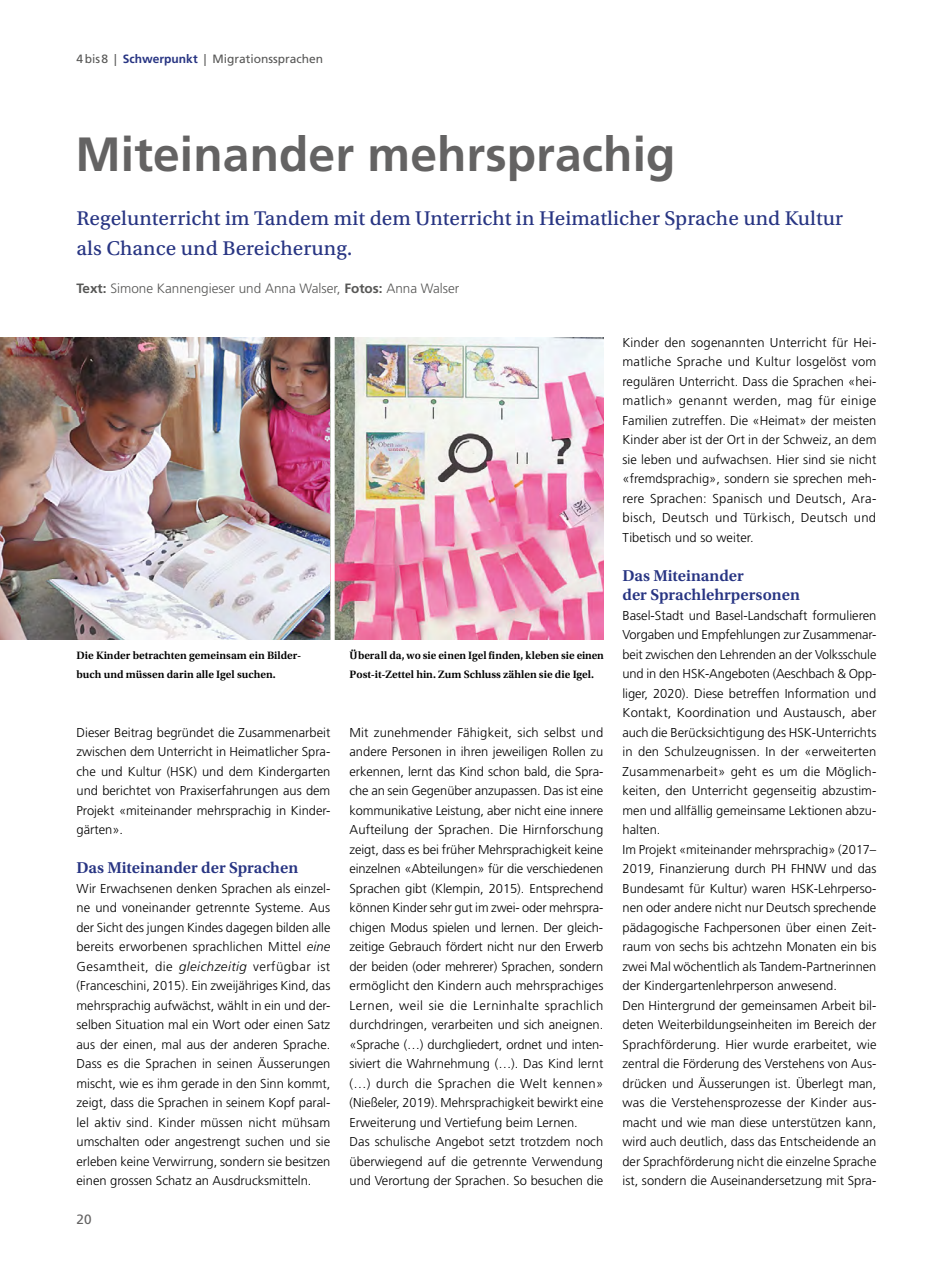
<style>
.page{position:relative;width:936px;height:1263px;background:#fff}
.page>*{position:absolute;margin:0;border:0;box-sizing:border-box;transform-origin:0 0}
._01_Titel_gross{font:700 48px "Frutiger LT Std";color:#646363}
._02_Lead{font:21px/30px "Utopia Std Capt";letter-spacing:.005em;color:#283583}
._04_Zwischentitel{font:600 16.5px/19.5px "Utopia Std";color:#283583}
._03_Lead_Autor{font:300 13.5px "Frutiger LT Std";color:#575756}
.t1{font:13.5px "Frutiger LT Std";color:#646363}
._05_Grundtext{font:300 12.9px/19.5px "Frutiger LT Std";color:#000;text-align:justify}
.t2{font:12px "Frutiger LT Std";color:#575756}
._09_Bildlegende{font:600 11.25px/19.5px "Utopia Std";color:#000}
.s1{font-weight:700;color:#283583}
.s2{font-weight:700}
.s3{font-style:italic}
</style>
<div class="page">
<img style="left:0;top:337px;width:603px;height:302px">
<svg style="left:330px;top:337px;width:4px;height:303px"></svg>
<p class="t2" style="left:77px;top:52px;width:248px">4bis8 | <span class="s1">Schwerpunkt</span> | Migrationssprachen</p>
<p class="_01_Titel_gross" style="left:75px;top:126px;width:601px">Miteinander mehrsprachig</p>
<p class="_02_Lead" style="left:77px;top:204px;width:768px">Regelunterricht im Tandem mit dem Unterricht in Heimatlicher Sprache und Kultur als Chance und Bereicherung.</p>
<p class="_03_Lead_Autor" style="left:77px;top:280px;width:384px"><span class="s2">Text:</span> Simone Kannengieser und Anna Walser, <span class="s2">Fotos:</span> Anna Walser</p>
<p class="_09_Bildlegende" style="left:77px;top:645px;width:226px">Die Kinder betrachten gemeinsam ein Bilder&shy;buch und müssen darin alle Igel suchen.</p>
<p class="_09_Bildlegende" style="left:349px;top:645px;width:256px">Überall da, wo sie einen Igel finden, kleben sie einen<br>Post-it-Zettel hin. Zum Schluss zählen sie die Igel.</p>
<p class="_05_Grundtext" style="left:76px;top:722px;width:255px">Dieser Beitrag begründet die Zusammenarbeit zwischen dem Unterricht in Heimatlicher Spra&shy;che und Kultur (HSK) und dem Kindergarten und berichtet von Praxiserfahrungen aus dem Projekt «miteinander mehrsprachig in Kinder&shy;gärten».</p>
<p class="_04_Zwischentitel" style="left:76px;top:858px;width:223px">Das Miteinander der Sprachen</p>
<p class="_05_Grundtext" style="left:76px;top:878px;width:255px">Wir Erwachsenen denken Sprachen als einzel&shy;ne und voneinander getrennte Systeme. Aus der Sicht des jungen Kindes dagegen bilden alle bereits erworbenen sprachlichen Mittel <span class="s3">eine </span>Gesamtheit, die <span class="s3">gleichzeitig</span> verfügbar ist (Franceschini, 2015). Ein zweijähriges Kind, das mehrsprachig aufwächst, wählt in ein und der&shy;selben Situation mal ein Wort oder einen Satz aus der einen, mal aus der anderen Sprache.<br>Dass es die Sprachen in seinen Äusserungen mischt, wie es ihm gerade in den Sinn kommt, zeigt, dass die Sprachen in seinem Kopf paral&shy;lel aktiv sind. Kinder müssen nicht mühsam umschalten oder angestrengt suchen und sie erleben keine Verwirrung, sondern sie besitzen einen grossen Schatz an Ausdrucksmitteln.</p>
<p class="t1" style="left:77px;top:1211px;width:17px">20</p>
<p class="_05_Grundtext" style="left:349px;top:722px;width:255px">Mit zunehmender Fähigkeit, sich selbst und andere Personen in ihren jeweiligen Rollen zu erkennen, lernt das Kind schon bald, die Spra&shy;che an sein Gegenüber anzupassen. Das ist eine kommunikative Leistung, aber nicht eine innere Aufteilung der Sprachen. Die Hirnforschung zeigt, dass es bei früher Mehrsprachigkeit keine einzelnen «Abteilungen» für die verschiedenen Sprachen gibt (Klempin, 2015). Entsprechend können Kinder sehr gut im zwei- oder mehrspra&shy;chigen Modus spielen und lernen. Der gleich&shy;zeitige Gebrauch fördert nicht nur den Erwerb der beiden (oder mehrerer) Sprachen, sondern ermöglicht den Kindern auch mehrsprachiges Lernen, weil sie die Lerninhalte sprachlich durchdringen, verarbeiten und sich aneignen. «Sprache (…) durchgliedert, ordnet und inten&shy;siviert die Wahrnehmung (…). Das Kind lernt (…) durch die Sprachen die Welt kennen» (Nießeler, 2019). Mehrsprachigkeit bewirkt eine Erweiterung und Vertiefung beim Lernen.</p>
<p class="_05_Grundtext" style="left:349px;top:1132px;width:255px">Das schulische Angebot setzt trotzdem noch überwiegend auf die getrennte Verwendung und Verortung der Sprachen. So besuchen die</p>
<p class="_05_Grundtext" style="left:622px;top:332px;width:255px">Kinder den sogenannten Unterricht für Hei&shy;matliche Sprache und Kultur losgelöst vom regulären Unterricht. Dass die Sprachen «hei&shy;matlich» genannt werden, mag für einige Familien zutreffen. Die «Heimat» der meisten Kinder aber ist der Ort in der Schweiz, an dem sie leben und aufwachsen. Hier sind sie nicht «fremdsprachig», sondern sie sprechen meh&shy;rere Sprachen: Spanisch und Deutsch, Ara&shy;bisch, Deutsch und Türkisch, Deutsch und Tibetisch und so weiter.</p>
<p class="_04_Zwischentitel" style="left:622px;top:566px;width:179px">Das Miteinander<br>der Sprachlehrpersonen</p>
<p class="_05_Grundtext" style="left:622px;top:605px;width:255px">Basel-Stadt und Basel-Landschaft formulieren Vorgaben und Empfehlungen zur Zusammenar&shy;beit zwischen den Lehrenden an der Volksschule und in den HSK-Angeboten (Aeschbach &amp; Opp&shy;liger, 2020). Diese betreffen Information und Kontakt, Koordination und Austausch, aber auch die Berücksichtigung des HSK-Unterrichts in den Schulzeugnissen. In der «erweiterten Zusammenarbeit» geht es um die Möglich&shy;keiten, den Unterricht gegenseitig abzustim&shy;men und allfällig gemeinsame Lektionen abzu&shy;halten.</p>
<p class="_05_Grundtext" style="left:622px;top:839px;width:255px">Im Projekt «miteinander mehrsprachig» (2017– 2019, Finanzierung durch PH FHNW und das Bundesamt für Kultur) waren HSK-Lehrperso&shy;nen oder andere nicht nur Deutsch sprechende pädagogische Fachpersonen über einen Zeit&shy;raum von sechs bis achtzehn Monaten ein bis zwei Mal wöchentlich als Tandem-Partnerinnen der Kindergartenlehrperson anwesend.</p>
<p class="_05_Grundtext" style="left:622px;top:995px;width:255px">Den Hintergrund der gemeinsamen Arbeit bil&shy;deten Weiterbildungseinheiten im Bereich der Sprachförderung. Hier wurde erarbeitet, wie zentral die Förderung des Verstehens von Aus&shy;drücken und Äusserungen ist. Überlegt man, was die Verstehensprozesse der Kinder aus&shy;macht und wie man diese unterstützen kann, wird auch deutlich, dass das Entscheidende an der Sprachförderung nicht die einzelne Sprache ist, sondern die Auseinandersetzung mit Spra-</p>
</div>
